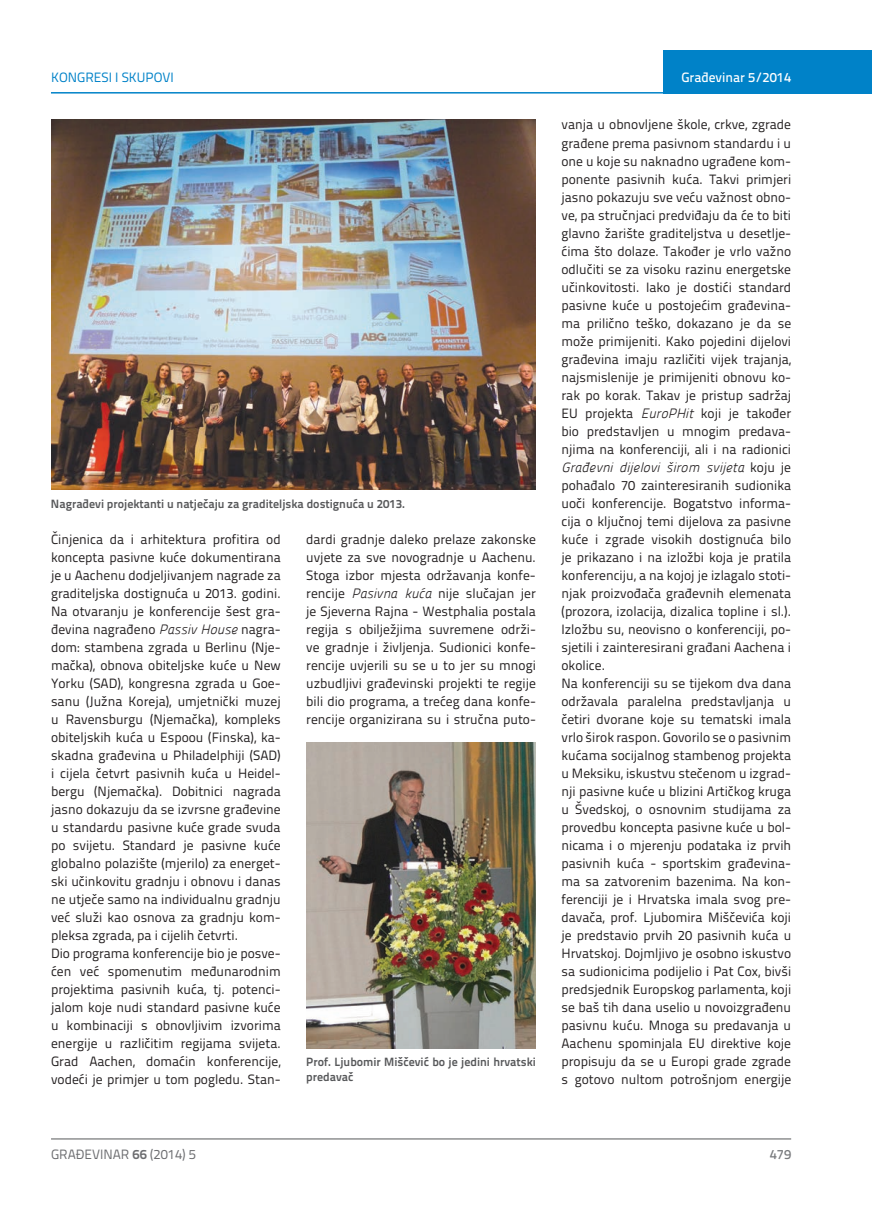
<style>
.page{position:relative;width:872px;height:1212px;background:#fff}
.page>*{position:absolute;margin:0;border:0;box-sizing:border-box;transform-origin:0 0}
.t1{font:13.5px/18px "Titillium Text 22 L";color:#231f20}
.t2{font:italic 13.5px "Panefresco 250 wt";color:#231f20}
.t3{font:13.5px "Titillium Text 22 L";color:#6c6d70}
.t4{font:13.5px "Titillium Text 22 L";color:#0082c8}
.t5{font:500 13.5px "Titillium Text 22 L";color:#fff}
.t6{font:500 13.5px "Titillium Text 22 L";color:#787a7d}
.t7{font:700 12px/15px "Titillium Text 22 L";color:#57585a}
.s1{font-family:"Panefresco 250 wt";font-style:italic}
.s2{font-family:"Titillium Text 22 L";font-style:normal}
.s3{font-weight:700}
</style>
<div class="page">
<hr style="left:51px;top:1139px;width:740px;height:1px;background:#57585a">
<div style="left:663px;top:50px;width:209px;height:44px;background:#0082c8"></div>
<hr style="left:51px;top:92px;width:821px;height:2px;background:#0082c8">
<img style="left:51px;top:119px;width:485px;height:371px">
<img style="left:306px;top:742px;width:230px;height:306px">
<p class="t4" style="left:51px;top:68px;width:124px">KONGRESI I SKUPOVI</p>
<p class="t5" style="left:681px;top:67px;width:111px">Građevinar 5/2014</p>
<p class="t7" style="left:51px;top:495px;width:356px">Nagrađevi projektanti u natječaju za graditeljska dostignuća u 2013.</p>
<p class="t1" style="left:51px;top:529px;width:231px">Činjenica da i arhitektura profitira od koncepta pasivne kuće dokumentirana je u Aachenu dodjeljivanjem nagrade za graditeljska dostignuća u 2013. godini.<br>Na otvaranju je konferencije šest gra&shy;đevina nagrađeno <span class="s1">Passiv House</span> nagra&shy;dom: stambena zgrada u Berlinu (Nje&shy;mačka), obnova obiteljske kuće u New Yorku (SAD), kongresna zgrada u Goe&shy;sanu (Južna Koreja), umjetnički muzej u Ravensburgu (Njemačka), kompleks obiteljskih kuća u Espoou (Finska), ka&shy;skadna građevina u Philadelphiji (SAD) i cijela četvrt pasivnih kuća u Heidel&shy;bergu (Njemačka). Dobitnici nagrada jasno dokazuju da se izvrsne građevine u standardu pasivne kuće grade svuda po svijetu. Standard je pasivne kuće globalno polazište (mjerilo) za energet&shy;ski učinkovitu gradnju i obnovu i danas ne utječe samo na individualnu gradnju već služi kao osnova za gradnju kom&shy;pleksa zgrada, pa i cijelih četvrti.<br>Dio programa konferencije bio je posve&shy;ćen već spomenutim međunarodnim projektima pasivnih kuća, tj. potenci&shy;jalom koje nudi standard pasivne kuće u kombinaciji s obnovljivim izvorima energije u različitim regijama svijeta.<br>Grad Aachen, domaćin konferencije, vodeći je primjer u tom pogledu. Stan-</p>
<p class="t1" style="left:306px;top:529px;width:231px;text-align:justify">dardi gradnje daleko prelaze zakonske uvjete za sve novogradnje u Aachenu.<br>Stoga izbor mjesta održavanja konfe&shy;rencije <span class="s1">Pasivna kuća</span> nije slučajan jer je Sjeverna Rajna - Westphalia postala regija s obilježjima suvremene održi&shy;ve gradnje i življenja. Sudionici konfe&shy;rencije uvjerili su se u to jer su mnogi uzbudljivi građevinski projekti te regije bili dio programa, a trećeg dana konfe&shy;rencije organizirana su i stručna puto-</p>
<p class="t7" style="left:306px;top:1054px;width:231px">Prof. Ljubomir Miščević bo je jedini hrvatski predavač</p>
<p class="t1" style="left:561px;top:115px;width:231px;text-align:justify">vanja u obnovljene škole, crkve, zgrade građene prema pasivnom standardu i u one u koje su naknadno ugrađene kom&shy;ponente pasivnih kuća. Takvi primjeri jasno pokazuju sve veću važnost obno&shy;ve, pa stručnjaci predviđaju da će to biti glavno žarište graditeljstva u desetlje&shy;ćima što dolaze. Također je vrlo važno odlučiti se za visoku razinu energetske učinkovitosti. Iako je dostići standard pasivne kuće u postojećim građevina&shy;ma prilično teško, dokazano je da se može primijeniti. Kako pojedini dijelovi građevina imaju različiti vijek trajanja, najsmislenije je primijeniti obnovu ko&shy;rak po korak. Takav je pristup sadržaj EU projekta <span class="s1">EuroPHit</span> koji je također bio predstavljen u mnogim predava&shy;njima na konferenciji, ali i na radionici</p>
<p class="t2" style="left:561px;top:457px;width:231px">Građevni dijelovi širom svijeta <span class="s2">koju je</span></p>
<p class="t1" style="left:561px;top:475px;width:231px">pohađalo 70 zainteresiranih sudionika uoči konferencije. Bogatstvo informa&shy;cija o ključnoj temi dijelova za pasivne kuće i zgrade visokih dostignuća bilo je prikazano i na izložbi koja je pratila konferenciju, a na kojoj je izlagalo stoti&shy;njak proizvođača građevnih elemenata (prozora, izolacija, dizalica topline i sl.).<br>Izložbu su, neovisno o konferenciji, po&shy;sjetili i zainteresirani građani Aachena i okolice.<br>Na konferenciji su se tijekom dva dana održavala paralelna predstavljanja u četiri dvorane koje su tematski imala vrlo širok raspon. Govorilo se o pasivnim kućama socijalnog stambenog projekta u Meksiku, iskustvu stečenom u izgrad&shy;nji pasivne kuće u blizini Artičkog kruga u Švedskoj, o osnovnim studijama za provedbu koncepta pasivne kuće u bol&shy;nicama i o mjerenju podataka iz prvih pasivnih kuća - sportskim građevina&shy;ma sa zatvorenim bazenima. Na kon&shy;ferenciji je i Hrvatska imala svog pre&shy;davača, prof. Ljubomira Miščevića koji je predstavio prvih 20 pasivnih kuća u Hrvatskoj. Dojmljivo je osobno iskustvo sa sudionicima podijelio i Pat Cox, bivši predsjednik Europskog parlamenta, koji se baš tih dana uselio u novoizgrađenu pasivnu kuću. Mnoga su predavanja u Aachenu spominjala EU direktive koje propisuju da se u Europi grade zgrade s gotovo nultom potrošnjom energije</p>
<p class="t3" style="left:51px;top:1144px;width:146px">GRAĐEVINAR <span class="s3">66</span> (2014) 5</p>
<p class="t6" style="left:769px;top:1144px;width:23px">479</p>
</div>
